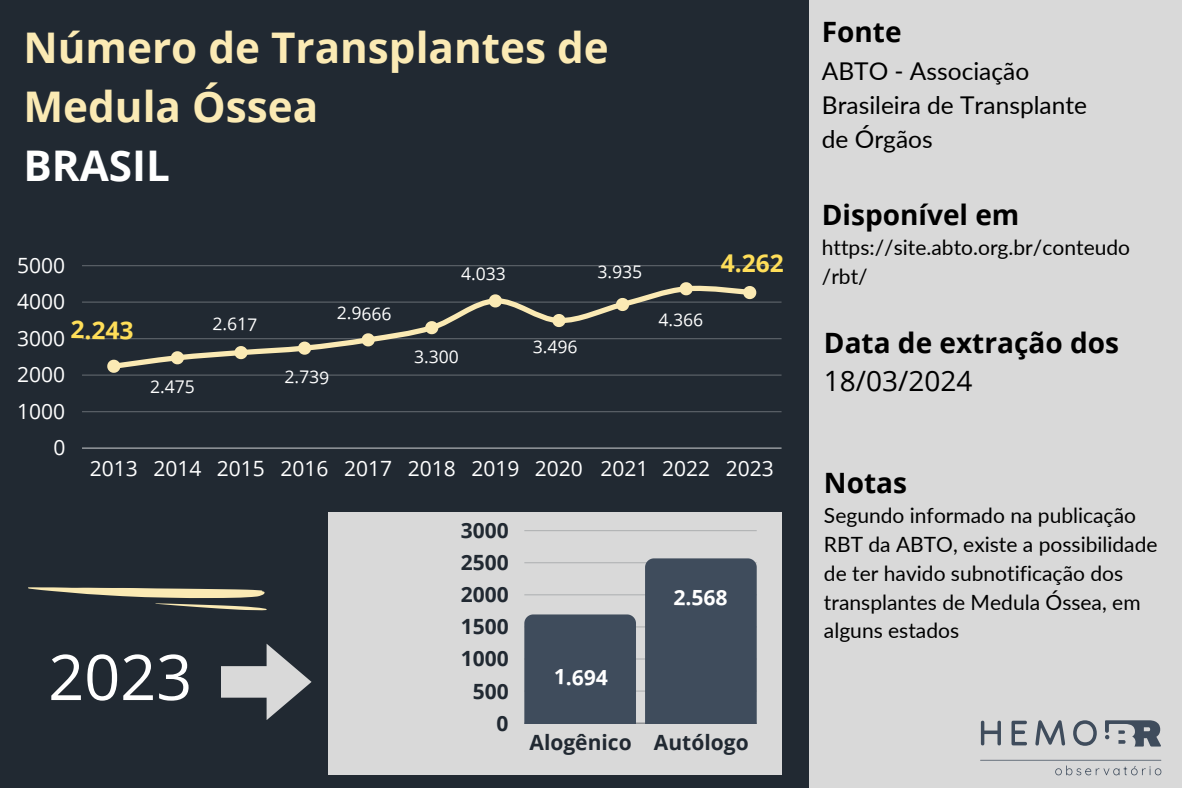
<style>
.page{position:relative;width:1182px;height:788px;background:#fff}
.page>*{position:absolute;margin:0;border:0;box-sizing:border-box;transform-origin:0 0}
.t1{font:63px "Open Sans";color:#fff}
.t2{font:700 42.18px/59.1px "Open Sans";color:#fbeab4}
.t3{font:700 28px/38.1px "Open Sans";color:#000}
.t4{font:24.5px/34.1px "Lato";color:#000}
.t5{font:700 24.5px "Open Sans";color:#ffde59}
.t6{font:21px/28.9px "Lato";color:#000}
.t7{font:21px "Open Sans";color:#fff}
.t8{font:700 21px "Open Sans";color:#212932}
.t9{font:700 21px "Open Sans";color:#fff}
.t10{font:17.5px "Open Sans";color:#fff}
.s1{color:#fff}
.s2{font-weight:400}
</style>
<div class="page">
<div style="left:0;top:0;width:1181px;height:787px;background:#d9d9d9"></div>
<div style="left:0;top:0;width:808px;height:787px;background:#212932"></div>
<svg style="left:1035px;top:720px;width:29px;height:25px"></svg>
<svg style="left:980px;top:720px;width:20px;height:25px"></svg>
<svg style="left:1011px;top:720px;width:15px;height:25px"></svg>
<svg style="left:1073px;top:720px;width:23px;height:25px"></svg>
<svg style="left:980px;top:759px;width:181px;height:16px"></svg>
<svg style="left:1105px;top:720px;width:55px;height:26px"></svg>
<hr style="left:82px;top:411px;width:699px;height:1px;background:#fff">
<hr style="left:82px;top:374px;width:699px;height:2px;background:#fff">
<hr style="left:82px;top:338px;width:699px;height:1px;background:#fff">
<hr style="left:82px;top:301px;width:699px;height:2px;background:#fff">
<hr style="left:82px;top:265px;width:699px;height:1px;background:#fff">
<hr style="left:82px;top:447px;width:699px;height:2px;background:#fff">
<svg style="left:107px;top:282px;width:649px;height:91px"></svg>
<svg style="left:221px;top:643px;width:90px;height:77px"></svg>
<svg style="left:28px;top:587px;width:239px;height:23px"></svg>
<div style="left:328px;top:512px;width:453px;height:262px;background:#d9d9d9"></div>
<hr style="left:524px;top:690px;width:232px;height:1px;background:#212932">
<hr style="left:524px;top:658px;width:232px;height:1px;background:#212932">
<hr style="left:524px;top:626px;width:232px;height:1px;background:#212932">
<hr style="left:524px;top:594px;width:232px;height:1px;background:#212932">
<hr style="left:524px;top:562px;width:232px;height:1px;background:#212932">
<hr style="left:524px;top:530px;width:232px;height:1px;background:#212932">
<hr style="left:524px;top:722px;width:232px;height:1px;background:#212932">
<div style="left:524px;top:614px;width:112px;height:109px;background:#3f4c5c"></div>
<div style="left:645px;top:558px;width:111px;height:165px;background:#3f4c5c"></div>
<h2 class="t2" style="left:23px;top:17px;width:587px">Número de Transplantes de<br>Medula Óssea<br><span class="s1">BRASIL</span></h2>
<h5 class="t3" style="left:821px;top:12px;width:81px">Fonte</h5>
<p class="t4" style="left:821px;top:53px;width:267px">ABTO - Associação<br>Brasileira de Transplante de Órgãos</p>
<p class="t7" style="left:17px;top:250px;width:49px">5000</p>
<p class="t7" style="left:17px;top:287px;width:49px">4000</p>
<p class="t5" style="left:71px;top:312px;width:64px;rotate:1deg">2.243</p>
<p class="t7" style="left:17px;top:323px;width:49px">3000</p>
<p class="t7" style="left:17px;top:360px;width:49px">2000</p>
<p class="t7" style="left:17px;top:396px;width:49px">1000</p>
<p class="t7" style="left:53px;top:433px;width:13px">0</p>
<p class="t10" style="left:150px;top:374px;width:46px">2.475</p>
<p class="t10" style="left:213px;top:311px;width:46px;rotate:1deg">2.617</p>
<p class="t10" style="left:337px;top:300px;width:56px;rotate:1deg">2.9666</p>
<p class="t10" style="left:285px;top:364px;width:46px;rotate:1deg">2.739</p>
<p class="t10" style="left:461px;top:261px;width:46px">4.033</p>
<h1 class="t10" style="left:414px;top:344px;width:46px">3.300</h1>
<p class="t10" style="left:533px;top:334px;width:46px;rotate:1deg">3.496</p>
<h3 class="t10" style="left:598px;top:259px;width:46px;rotate:1deg">3.935</h3>
<h6 class="t5" style="left:720px;top:245px;width:64px">4.262</h6>
<p class="t10" style="left:658px;top:307px;width:46px;rotate:1deg">4.366</p>
<p class="t7" style="left:90px;top:453px;width:685px">2013 2014 2015 2016 2017 2018 2019 2020 2021 2022 2023</p>
<p class="t8" style="left:460px;top:515px;width:49px">3000</p>
<p class="t1" style="left:48px;top:632px;width:145px">2023</p>
<p class="t8" style="left:460px;top:547px;width:49px">2500</p>
<p class="t8" style="left:460px;top:579px;width:49px">2000</p>
<p class="t8" style="left:460px;top:612px;width:49px">1500</p>
<p class="t8" style="left:460px;top:644px;width:49px">1000</p>
<p class="t8" style="left:472px;top:676px;width:37px">500</p>
<p class="t8" style="left:496px;top:708px;width:13px">0</p>
<p class="t9" style="left:554px;top:662px;width:55px;rotate:1deg">1.694</p>
<h4 class="t9" style="left:674px;top:582px;width:55px;rotate:1deg">2.568</h4>
<p class="t8" style="left:529px;top:727px;width:221px">Alogênico Autólogo</p>
<p class="t3" style="left:821px;top:195px;width:199px">Disponível em</p>
<p class="t6" style="left:821px;top:233px;width:310px">https://site.abto.org.br/conteudo /rbt/</p>
<p class="t3" style="left:823px;top:323px;width:296px">Data de extração dos<br><span class="s2">18/03/2024</span></p>
<h5 class="t3" style="left:823px;top:462px;width:85px">Notas</h5>
<p class="t6" style="left:823px;top:500px;width:335px">Segundo informado na publicação<br>RBT da ABTO, existe a possibilidade de ter havido subnotificação dos transplantes de Medula Óssea, em alguns estados</p>
</div>
